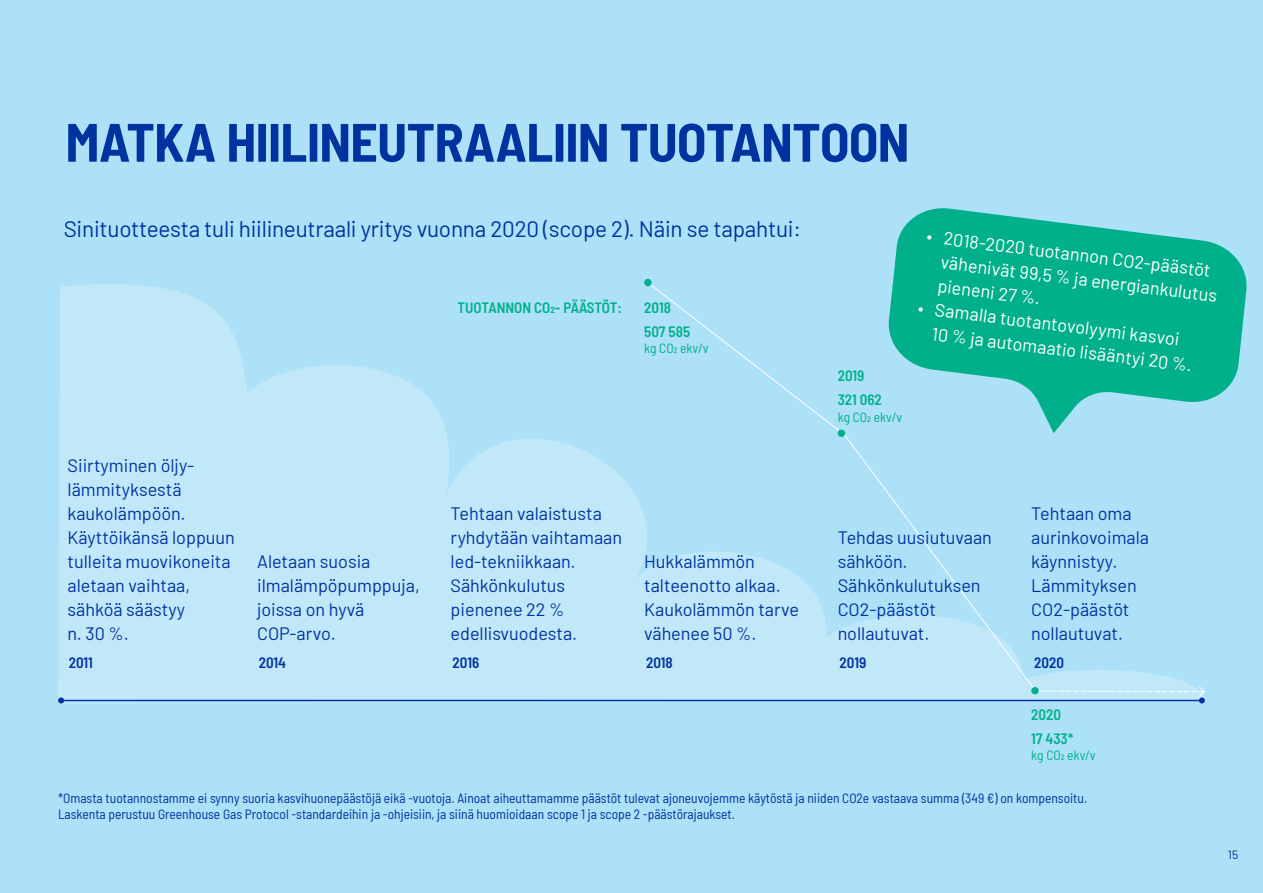
<style>
.page{position:relative;width:1263px;height:893px;background:#ade1f8}
.page>*{position:absolute;margin:0;border:0;box-sizing:border-box;transform-origin:0 0}
.t1{font:700 semi-condensed 54px "Barlow";letter-spacing:-.01em;color:#0032a0}
.t2{font:22.5px "Barlow";letter-spacing:-.01em;color:#0032a0}
.t3{font:18px/24px "Barlow";color:#0032a0}
.t4{font:18px/24px "Barlow";color:#fff}
.t5{font:600 semi-condensed 15px/24px "Barlow";color:#00b08a}
.t6{font:600 semi-condensed 15px "Barlow";color:#0032a0}
.t7{font:semi-condensed 13.5px/16.2px "Barlow";color:#0032a0}
.t8{font:semi-condensed 13.5px "Barlow";color:#00b08a}
.t9{font:12px "Barlow";color:#0032a0}
</style>
<div class="page">
<svg style="left:58px;top:278px;width:1135px;height:425px;fill:#c1e8f9"></svg>
<hr style="left:61px;top:700px;width:1141px;height:1px;background:#0032a0">
<svg style="left:58px;top:697px;width:6px;height:6px"></svg>
<svg style="left:886px;top:208px;width:361px;height:225px;fill:#00b08a"></svg>
<svg style="left:647px;top:281px;width:388px;height:409px"></svg>
<svg style="left:1035px;top:686px;width:170px;height:17px;background:#b0d7f0"></svg>
<div style="left:1031px;top:687px;width:8px;height:7px;background:#00b08a;border-radius:50%"></div>
<div style="left:644px;top:279px;width:8px;height:7px;background:#00b08a;border-radius:50%"></div>
<div style="left:838px;top:429px;width:7px;height:8px;background:#00b08a;border-radius:50%"></div>
<h1 class="t1" style="left:65px;top:103px;width:845px">MATKA HIILINEUTRAALIIN TUOTANTOON</h1>
<p class="t2" style="left:64px;top:212px;width:739px">Sinituotteesta tuli hiilineutraali yritys vuonna 2020 (scope 2). Näin se tapahtui:</p>
<p class="t5" style="left:457px;top:295px;width:166px">TUOTANNON CO2- PÄÄSTÖT:</p>
<p class="t5" style="left:644px;top:295px;width:48px">2018<br>507 585</p>
<p class="t8" style="left:644px;top:339px;width:66px">kg CO2 ekv/v</p>
<p class="t3" style="left:68px;top:452px;width:169px">Siirtyminen öljy&shy;lämmityksestä kaukolämpöön.<br>Käyttöikänsä loppuun tulleita muovikoneita aletaan vaihtaa, sähköä säästyy<br>n. 30 %.</p>
<p class="t3" style="left:451px;top:500px;width:173px">Tehtaan valaistusta ryhdytään vaihtamaan led-tekniikkaan.<br>Sähkönkulutus pienenee 22 % edellisvuodesta.</p>
<p class="t3" style="left:257px;top:548px;width:164px">Aletaan suosia ilmalämpöpumppuja, joissa on hyvä<br>COP-arvo.</p>
<p class="t3" style="left:644px;top:548px;width:156px">Hukkalämmön talteenotto alkaa.<br>Kaukolämmön tarve vähenee 50 %.</p>
<p class="t5" style="left:838px;top:363px;width:46px">2019<br>321 062</p>
<p class="t8" style="left:838px;top:407px;width:66px">kg CO2 ekv/v</p>
<p class="t4" style="left:945px;top:225px;width:280px;text-indent:-17px;rotate:7deg">• 2018-2020 tuotannon CO2-päästöt vähenivät 99,5 % ja energiankulutus pieneni 27 %.</p>
<p class="t4" style="left:937px;top:296px;width:263px;text-indent:-17px;rotate:7deg">• Samalla tuotantovolyymi kasvoi<br>10 % ja automaatio lisääntyi 20 %.</p>
<p class="t3" style="left:838px;top:524px;width:156px">Tehdas uusiutuvaan sähköön.<br>Sähkönkulutuksen<br>CO2-päästöt nollautuvat.</p>
<p class="t3" style="left:1031px;top:500px;width:119px">Tehtaan oma aurinkovoimala käynnistyy.<br>Lämmityksen<br>CO2-päästöt nollautuvat.</p>
<p class="t6" style="left:69px;top:652px;width:26px">2011</p>
<p class="t6" style="left:259px;top:652px;width:29px">2014</p>
<p class="t6" style="left:453px;top:652px;width:28px">2016</p>
<p class="t6" style="left:646px;top:652px;width:28px">2018</p>
<p class="t6" style="left:840px;top:652px;width:28px">2019</p>
<p class="t6" style="left:1034px;top:652px;width:31px">2020</p>
<p class="t5" style="left:1031px;top:702px;width:44px">2020<br>17 433*</p>
<p class="t8" style="left:1031px;top:746px;width:66px">kg CO2 ekv/v</p>
<p class="t7" style="left:58px;top:789px;width:1031px">*Omasta tuotannostamme ei synny suoria kasvihuonepäästöjä eikä -vuotoja. Ainoat aiheuttamamme päästöt tulevat ajoneuvojemme käytöstä ja niiden CO2e vastaava summa (349 €) on kompensoitu.<br>Laskenta perustuu Greenhouse Gas Protocol -standardeihin ja -ohjeisiin, ja siinä huomioidaan scope 1 ja scope 2 -päästörajaukset.</p>
<p class="t9" style="left:1228px;top:846px;width:12px">15</p>
</div>
